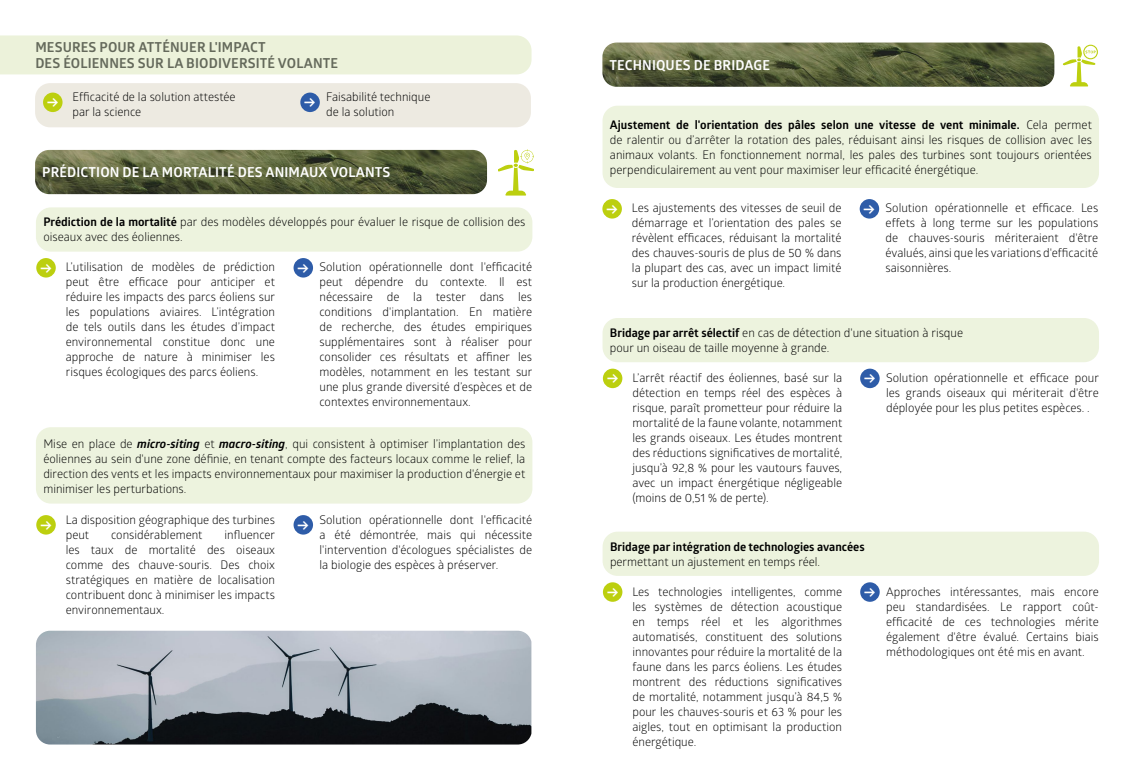
<style>
.page{position:relative;width:1134px;height:780px;background:#fff}
.page>*{position:absolute;margin:0;border:0;box-sizing:border-box;transform-origin:0 0}
.t1{font:700 18.75px "Glober";color:#fff}
.t2{font:700 13.75px/16.5px "Glober";letter-spacing:.01em;color:#64695b}
.t3{font:700 13.75px "Glober";letter-spacing:.01em;color:#fff}
.t4{font:11.88px/15px "Glober";color:#000;text-align:justify}
.t5{font:700 11.88px "Glober";color:#000}
.s1{font-weight:700}
.s2{font-weight:700;font-style:italic}
</style>
<div class="page">
<img style="left:35px;top:150px;width:452px;height:44px">
<img style="left:36px;top:630px;width:495px;height:114px">
<img style="left:602px;top:43px;width:452px;height:44px">
<div style="left:36px;top:207px;width:496px;height:44px;background:#edf3de;border-radius:15px"></div>
<div style="left:36px;top:258px;width:20px;height:19px;background:#bccf0f;border-radius:50%"></div>
<div style="left:294px;top:258px;width:19px;height:19px;background:#2e5ca8;border-radius:50%"></div>
<div style="left:36px;top:427px;width:496px;height:76px;background:#edf3de;border-radius:15px"></div>
<div style="left:36px;top:515px;width:20px;height:19px;background:#bccf0f;border-radius:50%"></div>
<div style="left:294px;top:515px;width:19px;height:19px;background:#2e5ca8;border-radius:50%"></div>
<div style="left:602px;top:106px;width:497px;height:82px;background:#edf3de;border-radius:15px"></div>
<div style="left:602px;top:199px;width:20px;height:19px;background:#bccf0f;border-radius:50%"></div>
<div style="left:860px;top:199px;width:19px;height:19px;background:#2e5ca8;border-radius:50%"></div>
<div style="left:602px;top:318px;width:497px;height:44px;background:#edf3de;border-radius:15px"></div>
<div style="left:603px;top:368px;width:19px;height:20px;background:#bccf0f;border-radius:50%"></div>
<div style="left:860px;top:368px;width:20px;height:20px;background:#2e5ca8;border-radius:50%"></div>
<svg style="left:1063px;top:45px;width:35px;height:41px"></svg>
<div style="left:35px;top:83px;width:496px;height:44px;background:#edeae1;border-radius:15px"></div>
<div style="left:0;top:35px;width:531px;height:39px;background:#ecf2da"></div>
<div style="left:43px;top:93px;width:20px;height:19px;background:#bccf0f;border-radius:50%"></div>
<div style="left:300px;top:93px;width:20px;height:19px;background:#2e5ca8;border-radius:50%"></div>
<div style="left:603px;top:531px;width:496px;height:45px;background:#edf3de;border-radius:15px"></div>
<div style="left:603px;top:582px;width:19px;height:19px;background:#bccf0f;border-radius:50%"></div>
<div style="left:860px;top:582px;width:20px;height:19px;background:#2e5ca8;border-radius:50%"></div>
<svg style="left:498px;top:149px;width:36px;height:46px"></svg>
<p class="t2" style="left:35px;top:38px;width:304px">MESURES POUR ATTÉNUER L'IMPACT<br>DES ÉOLIENNES SUR LA BIODIVERSITÉ VOLANTE</p>
<p class="t4" style="left:73px;top:89px;width:165px">Efficacité de la solution attestée par la science</p>
<p class="t4" style="left:326px;top:89px;width:106px">Faisabilité technique de la solution</p>
<h1 class="t1" style="left:47px;top:90px;width:13px">→</h1>
<h1 class="t1" style="left:304px;top:90px;width:13px">→</h1>
<p class="t3" style="left:42px;top:163px;width:350px">PRÉDICTION DE LA MORTALITÉ DES ANIMAUX VOLANTS</p>
<p class="t4" style="left:43px;top:214px;width:483px"><span class="s1">Prédiction de la mortalité</span> par des modèles développés pour évaluer le risque de collision des oiseaux avec des éoliennes.</p>
<p class="t4" style="left:66px;top:259px;width:211px">L’utilisation de modèles de prédiction peut être efficace pour anticiper et réduire les impacts des parcs éoliens sur les populations aviaires. L’intégration de tels outils dans les études d’impact environnemental constitue donc une approche de nature à minimiser les risques écologiques des parcs éoliens.</p>
<p class="t4" style="left:319px;top:259px;width:214px">Solution opérationnelle dont l'efficacité peut dépendre du contexte. Il est nécessaire de la tester dans les conditions d'implantation. En matière de recherche, des études empiriques supplémentaires sont à réaliser pour consolider ces résultats et affiner les modèles, notamment en les testant sur une plus grande diversité d’espèces et de contextes environnementaux.</p>
<h1 class="t1" style="left:40px;top:255px;width:13px">→</h1>
<h1 class="t1" style="left:297px;top:255px;width:13px">→</h1>
<p class="t4" style="left:43px;top:435px;width:483px">Mise en place de <span class="s2">micro-siting</span> et <span class="s2">macro-siting</span>, qui consistent à optimiser l’implantation des éoliennes au sein d'une zone définie, en tenant compte des facteurs locaux comme le relief, la direction des vents et les impacts environnementaux pour maximiser la production d'énergie et minimiser les perturbations.</p>
<p class="t4" style="left:66px;top:511px;width:211px">La disposition géographique des turbines peut</p>
<p class="t4" style="left:319px;top:511px;width:214px">Solution opérationnelle dont l'efficacité a été démontrée, mais qui nécessite l'intervention d'écologues spécialistes de la biologie des espèces à préserver.</p>
<h1 class="t1" style="left:40px;top:512px;width:13px">→</h1>
<h1 class="t1" style="left:297px;top:512px;width:13px">→</h1>
<p class="t4" style="left:111px;top:526px;width:93px">considérablement</p>
<p class="t4" style="left:66px;top:526px;width:211px;text-indent:159px">influencer les taux de mortalité des oiseaux comme des chauve-souris. Des choix stratégiques en matière de localisation contribuent donc à minimiser les impacts environnementaux.</p>
<p class="t3" style="left:609px;top:55px;width:162px">TECHNIQUES DE BRIDAGE</p>
<p class="t4" style="left:610px;top:116px;width:483px"><span class="s1">Ajustement de l'orientation des pâles selon une vitesse de vent minimale.</span> Cela permet de ralentir ou d’arrêter la rotation des pales, réduisant ainsi les risques de collision avec les animaux volants. En fonctionnement normal, les pales des turbines sont toujours orientées perpendiculairement au vent pour maximiser leur efficacité énergétique.</p>
<p class="t4" style="left:632px;top:200px;width:211px">Les ajustements des vitesses de seuil de démarrage et l’orientation des pales se révèlent efficaces, réduisant la mortalité des chauves-souris de plus de 50 % dans la plupart des cas, avec un impact limité sur la production énergétique.</p>
<p class="t4" style="left:886px;top:200px;width:214px">Solution opérationnelle et efficace. Les effets à long terme sur les populations de chauves-souris mériteraient d'être évalués, ainsi que les variations d'efficacité saisonnières.</p>
<h1 class="t1" style="left:606px;top:196px;width:13px">→</h1>
<h1 class="t1" style="left:863px;top:196px;width:13px">→</h1>
<p class="t4" style="left:610px;top:325px;width:355px"><span class="s1">Bridage par arrêt sélectif</span> en cas de détection d'une situation à risque pour un oiseau de taille moyenne à grande.</p>
<p class="t4" style="left:632px;top:369px;width:211px">L’arrêt réactif des éoliennes, basé sur la détection en temps réel des espèces à risque, paraît prometteur pour réduire la mortalité de la faune volante, notamment les grands oiseaux. Les études montrent des réductions significatives de mortalité, jusqu’à 92,8 % pour les vautours fauves, avec un impact énergétique négligeable (moins de 0,51 % de perte).</p>
<p class="t4" style="left:886px;top:369px;width:214px">Solution opérationnelle et efficace pour les grands oiseaux qui mériterait d'être déployée pour les plus petites espèces. .</p>
<h1 class="t1" style="left:607px;top:365px;width:13px">→</h1>
<h1 class="t1" style="left:864px;top:365px;width:13px">→</h1>
<p class="t5" style="left:610px;top:538px;width:256px">Bridage par intégration de technologies avancées</p>
<p class="t4" style="left:610px;top:553px;width:212px">permettant un ajustement en temps réel.</p>
<p class="t4" style="left:632px;top:583px;width:211px">Les technologies intelligentes, comme les systèmes de détection acoustique en temps réel et les algorithmes automatisés, constituent des solutions innovantes pour réduire la mortalité de la faune dans les parcs éoliens. Les études montrent des réductions significatives de mortalité, notamment jusqu’à 84,5 % pour les chauves-souris et 63 % pour les aigles, tout en optimisant la production énergétique.</p>
<p class="t4" style="left:886px;top:583px;width:214px">Approches intéressantes, mais encore peu standardisées. Le rapport coût&shy;efficacité de ces technologies mérite également d'être évalué. Certains biais méthodologiques ont été mis en avant.</p>
<h1 class="t1" style="left:607px;top:579px;width:13px">→</h1>
<h1 class="t1" style="left:864px;top:579px;width:13px">→</h1>
</div>
